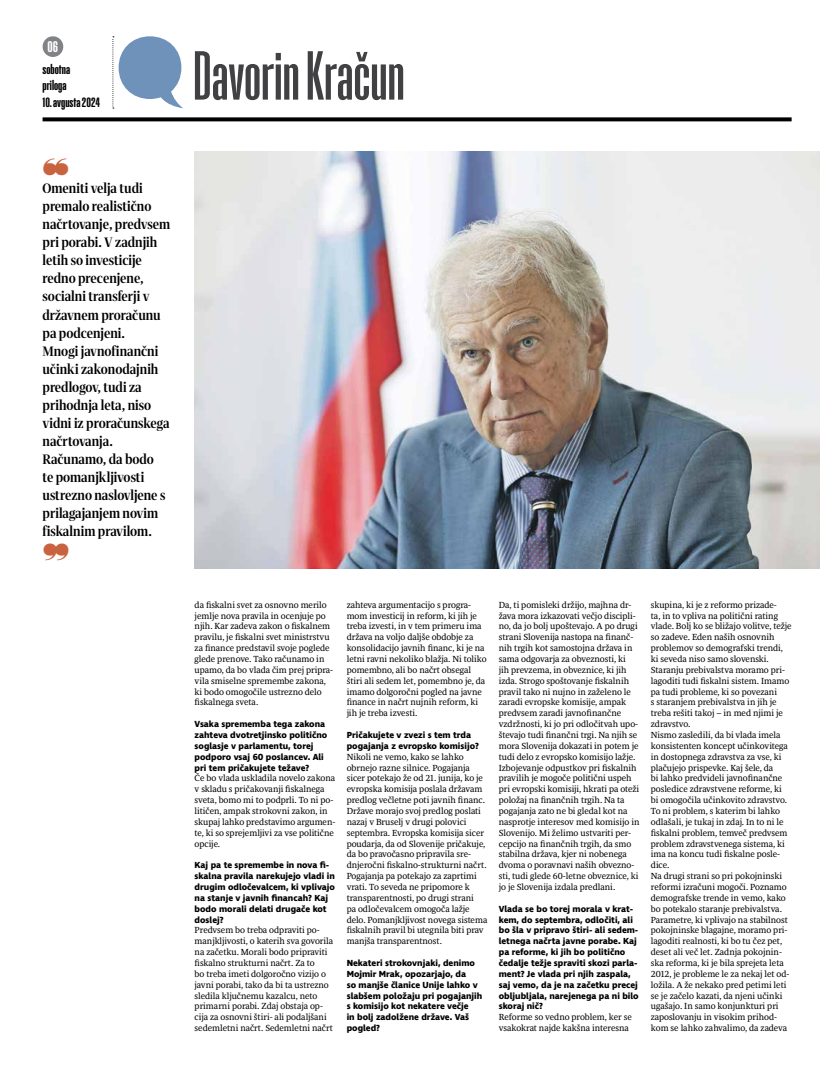
<style>
.page{position:relative;width:820px;height:1078px;background:#fff}
.page>*{position:absolute;margin:0;border:0;box-sizing:border-box;transform-origin:0 0}
.t1{font:300 72px "Kiki";color:#414042}
.t2{font:600 24px "D Deck";color:#c9623f}
.t3{font:16px "Kiki";color:#fff}
.t4{font:600 14px/18px "D Deck Cmp";color:#000}
.t5{font:14px/16px "Kiki";color:#000}
.t6{font:9px/10.8px "Delo T";color:#000}
.t7{font:700 9px/10.8px "Ingra";color:#000}
</style>
<div class="page">
<div style="left:43px;top:36px;width:20px;height:21px;background:#808285;border-radius:50%"></div>
<svg style="left:43px;top:117px;width:748px;height:4px;background:#181818"></svg>
<img style="left:194px;top:152px;width:625px;height:416px">
<svg style="left:112px;top:36px;width:71px;height:72px"></svg>
<h3 class="t3" style="left:48px;top:37px;width:12px">06</h3>
<h3 class="t5" style="left:43px;top:61px;width:29px">sobotna priloga</h3>
<h3 class="t5" style="left:43px;top:94px;width:59px">10. avgusta 2024</h3>
<h2 class="t2" style="left:43px;top:152px;width:28px">❝</h2>
<p class="t4" style="left:43px;top:180px;width:129px">Omeniti velja tudi premalo realistično načrtovanje, predvsem pri porabi. V zadnjih letih so investicije redno precenjene, socialni transferji v državnem proračunu pa podcenjeni.<br>Mnogi javnofinančni učinki zakonodajnih predlogov, tudi za prihodnja leta, niso vidni iz proračunskega načrtovanja.<br>Računamo, da bodo<br>te pomanjkljivosti ustrezno naslovljene s prilagajanjem novim fiskalnim pravilom.</p>
<h2 class="t2" style="left:43px;top:536px;width:28px">❞</h2>
<h1 class="t1" style="left:193px;top:33px;width:213px">Davorin Kračun</h1>
<p class="t6" style="left:194px;top:599px;width:140px">da fiskalni svet za osnovno merilo jemlje nova pravila in ocenjuje po njih. Kar zadeva zakon o fiskalnem pravilu, je fiskalni svet ministrstvu za finance predstavil svoje poglede glede prenove. Tako računamo in upamo, da bo vlada čim prej pripra&shy;vila smiselne spremembe zakona, ki bodo omogočile ustrezno delo fiskalnega sveta.</p>
<p class="t7" style="left:194px;top:719px;width:134px">Vsaka sprememba tega zakona zahteva dvotretjinsko politično soglasje v parlamentu, torej podporo vsaj 60 poslancev. Ali pri tem pričakujete težave?</p>
<p class="t6" style="left:194px;top:773px;width:142px">Če bo vlada uskladila novelo zakona v skladu s pričakovanji fiskalnega sveta, bomo mi to podprli. To ni po&shy;litičen, ampak strokovni zakon, in skupaj lahko predstavimo argumen&shy;te, ki so sprejemljivi za vse politične opcije.</p>
<p class="t7" style="left:194px;top:860px;width:142px">Kaj pa te spremembe in nova fi&shy;skalna pravila narekujejo vladi in drugim odločevalcem, ki vplivajo na stanje v javnih financah? Kaj bodo morali delati drugače kot doslej?</p>
<p class="t6" style="left:194px;top:925px;width:140px">Predvsem bo treba odpraviti po&shy;manjkljivosti, o katerih sva govorila na začetku. Morali bodo pripraviti fiskalno strukturni načrt. Za to<br>bo treba imeti dolgoročno vizijo o javni porabi, tako da bi ta ustrezno sledila ključnemu kazalcu, neto primarni porabi. Zdaj obstaja op&shy;cija za osnovni štiri- ali podaljšani sedemletni načrt. Sedemletni načrt</p>
<p class="t6" style="left:346px;top:599px;width:141px">zahteva argumentacijo s progra&shy;mom investicij in reform, ki jih je treba izvesti, in v tem primeru ima država na voljo daljše obdobje za konsolidacijo javnih financ, ki je na letni ravni nekoliko blažja. Ni toliko pomembno, ali bo načrt obsegal štiri ali sedem let, pomembno je, da imamo dolgoročni pogled na javne finance in načrt nujnih reform, ki jih je treba izvesti.</p>
<p class="t7" style="left:346px;top:729px;width:134px">Pričakujete v zvezi s tem trda pogajanja z evropsko komisijo?</p>
<p class="t6" style="left:346px;top:751px;width:142px">Nikoli ne vemo, kako se lahko obrnejo razne silnice. Pogajanja sicer potekajo že od 21. junija, ko je evropska komisija poslala državam predlog večletne poti javnih financ.<br>Države morajo svoj predlog poslati nazaj v Bruselj v drugi polovici septembra. Evropska komisija sicer poudarja, da od Slovenije pričakuje, da bo pravočasno pripravila sre&shy;dnjeročni fiskalno-strukturni načrt.<br>Pogajanja pa potekajo za zaprtimi vrati. To seveda ne pripomore k transparentnosti, po drugi strani<br>pa odločevalcem omogoča lažje delo. Pomanjkljivost novega sistema fiskalnih pravil bi utegnila biti prav manjša transparentnost.</p>
<p class="t7" style="left:346px;top:957px;width:137px">Nekateri strokovnjaki, denimo<br>Mojmir Mrak, opozarjajo, da<br>so manjše članice Unije lahko v slabšem položaju pri pogajanjih s komisijo kot nekatere večje<br>in bolj zadolžene države. Vaš pogled?</p>
<p class="t6" style="left:498px;top:599px;width:142px">Da, ti pomisleki držijo, majhna dr&shy;žava mora izkazovati večjo discipli&shy;no, da jo bolj upoštevajo. A po drugi strani Slovenija nastopa na finanč&shy;nih trgih kot samostojna država in sama odgovarja za obveznosti, ki<br>jih prevzema, in obveznice, ki jih izda. Strogo spoštovanje fiskalnih pravil tako ni nujno in zaželeno le zaradi evropske komisije, ampak predvsem zaradi javnofinančne vzdržnosti, ki jo pri odločitvah upo&shy;števajo tudi finančni trgi. Na njih se mora Slovenija dokazati in potem je tudi delo z evropsko komisijo lažje.<br>Izbojevanje odpustkov pri fiskalnih pravilih je mogoče politični uspeh pri evropski komisiji, hkrati pa oteži položaj na finančnih trgih. Na ta pogajanja zato ne bi gledal kot na nasprotje interesov med komisijo in Slovenijo. Mi želimo ustvariti per&shy;cepcijo na finančnih trgih, da smo stabilna država, kjer ni nobenega dvoma o poravnavi naših obvezno&shy;sti, tudi glede 60-letne obveznice, ki jo je Slovenija izdala predlani.</p>
<p class="t7" style="left:498px;top:903px;width:141px">Vlada se bo torej morala v krat&shy;kem, do septembra, odločiti, ali bo šla v pripravo štiri- ali sedem&shy;letnega načrta javne porabe. Kaj pa reforme, ki jih bo politično čedalje težje spraviti skozi parla&shy;ment? Je vlada pri njih zaspala, saj vemo, da je na začetku precej obljubljala, narejenega pa ni bilo skoraj nič?</p>
<p class="t6" style="left:498px;top:1012px;width:134px">Reforme so vedno problem, ker se vsakokrat najde kakšna interesna</p>
<p class="t6" style="left:650px;top:599px;width:142px">skupina, ki je z reformo prizade-<br>ta, in to vpliva na politični rating vlade. Bolj ko se bližajo volitve, težje so zadeve. Eden naših osnovnih problemov so demografski trendi, ki seveda niso samo slovenski.<br>Staranju prebivalstva moramo pri&shy;lagoditi tudi fiskalni sistem. Imamo pa tudi probleme, ki so povezani<br>s staranjem prebivalstva in jih je treba rešiti takoj – in med njimi je zdravstvo.<br>Nismo zasledili, da bi vlada imela konsistenten koncept učinkovitega in dostopnega zdravstva za vse, ki plačujejo prispevke. Kaj šele, da<br>bi lahko predvideli javnofinančne posledice zdravstvene reforme, ki<br>bi omogočila učinkovito zdravstvo.<br>To ni problem, s katerim bi lahko odlašali, je tukaj in zdaj. In to ni le fiskalni problem, temveč predvsem problem zdravstvenega sistema, ki ima na koncu tudi fiskalne posle&shy;dice.<br>Na drugi strani so pri pokojninski reformi izračuni mogoči. Poznamo demografske trende in vemo, kako bo potekalo staranje prebivalstva.<br>Parametre, ki vplivajo na stabilnost pokojninske blagajne, moramo pri&shy;lagoditi realnosti, ki bo tu čez pet, deset ali več let. Zadnja pokojnin&shy;ska reforma, ki je bila sprejeta leta 2012, je probleme le za nekaj let od&shy;ložila. A že nekako pred petimi leti se je začelo kazati, da njeni učinki ugašajo. In samo konjunkturi pri zaposlovanju in visokim prihod&shy;kom se lahko zahvalimo, da zadeva</p>
</div>
